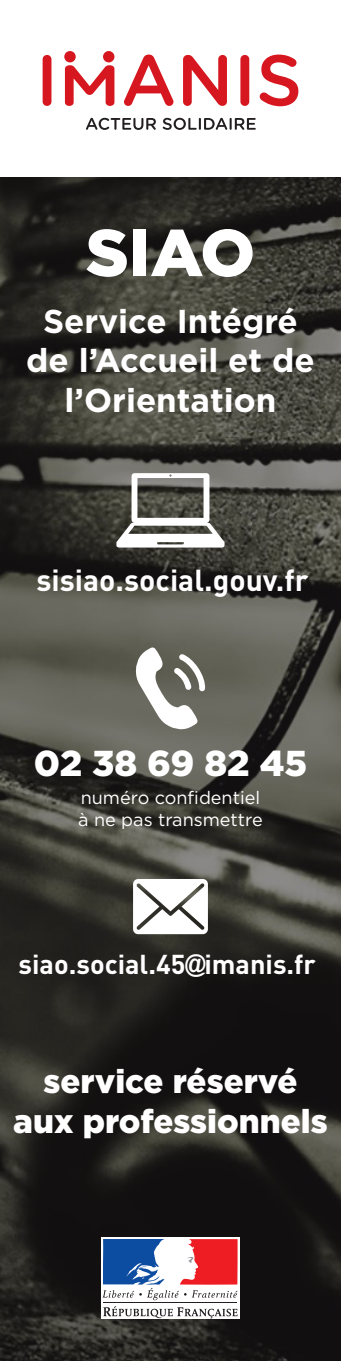
<style>
.page{position:relative;width:341px;height:1361px;background:#fff}
.page>*{position:absolute;margin:0;border:0;box-sizing:border-box;transform-origin:0 0}
.t1{font:900 66px "Gotham";color:#fff}
.t2{font:900 36px "Gotham";color:#fff}
.t3{font:700 33px/39.6px "Gotham";color:#fff;text-align:center}
.t4{font:900 33px/39.6px "Gotham";color:#fff;text-align:center}
.t5{font:700 30px "DIN";color:#fff}
.t6{font:700 27px "DIN";color:#fff}
.t7{font:18px/21.6px "Gotham";color:#fff}
.s1{font-family:"Arial";font-weight:900}
</style>
<div class="page">
<img style="left:0;top:177px;width:340px;height:1184px">
<svg style="left:133px;top:879px;width:74px;height:55px"></svg>
<svg style="left:116px;top:473px;width:108px;height:74px"></svg>
<svg style="left:134px;top:645px;width:71px;height:84px"></svg>
<div style="left:101px;top:1236px;width:138px;height:82px;background:#fff"></div>
<svg style="left:103px;top:1306px;width:134px;height:12px"></svg>
<hr style="left:103px;top:1302px;width:133px;height:1px;background:#231f20">
<svg style="left:102px;top:1239px;width:135px;height:61px"></svg>
<svg style="left:86px;top:118px;width:69px;height:12px"></svg>
<svg style="left:162px;top:118px;width:93px;height:12px"></svg>
<div style="left:43px;top:55px;width:8px;height:51px;background:#d7171f;border-radius:4px"></div>
<svg style="left:65px;top:65px;width:49px;height:41px"></svg>
<svg style="left:124px;top:55px;width:49px;height:51px"></svg>
<svg style="left:183px;top:55px;width:43px;height:51px"></svg>
<div style="left:240px;top:55px;width:9px;height:51px;background:#d7171f;border-radius:4px"></div>
<svg style="left:259px;top:55px;width:39px;height:51px"></svg>
<div style="left:64px;top:51px;width:12px;height:11px;background:#d7171f;border-radius:50%"></div>
<div style="left:103px;top:51px;width:11px;height:11px;background:#d7171f;border-radius:50%"></div>
<p class="t1" style="left:86px;top:207px;width:170px">SIAO</p>
<p class="t3" style="left:26px;top:301px;width:289px">Service Intégré de l’Accueil et de l’Orientation</p>
<p class="t5" style="left:36px;top:561px;width:273px">sisiao.social.gouv.fr</p>
<p class="t2" style="left:34px;top:738px;width:274px">02 38 69 82 45</p>
<p class="t7" style="left:78px;top:786px;width:186px">numéro confidentiel à ne pas transmettre</p>
<p class="t6" style="left:19px;top:947px;width:298px">siao.social.45<span class="s1">@</span>imanis.fr</p>
<p class="t4" style="left:13px;top:1061px;width:315px">service réservé aux professionnels</p>
</div>
